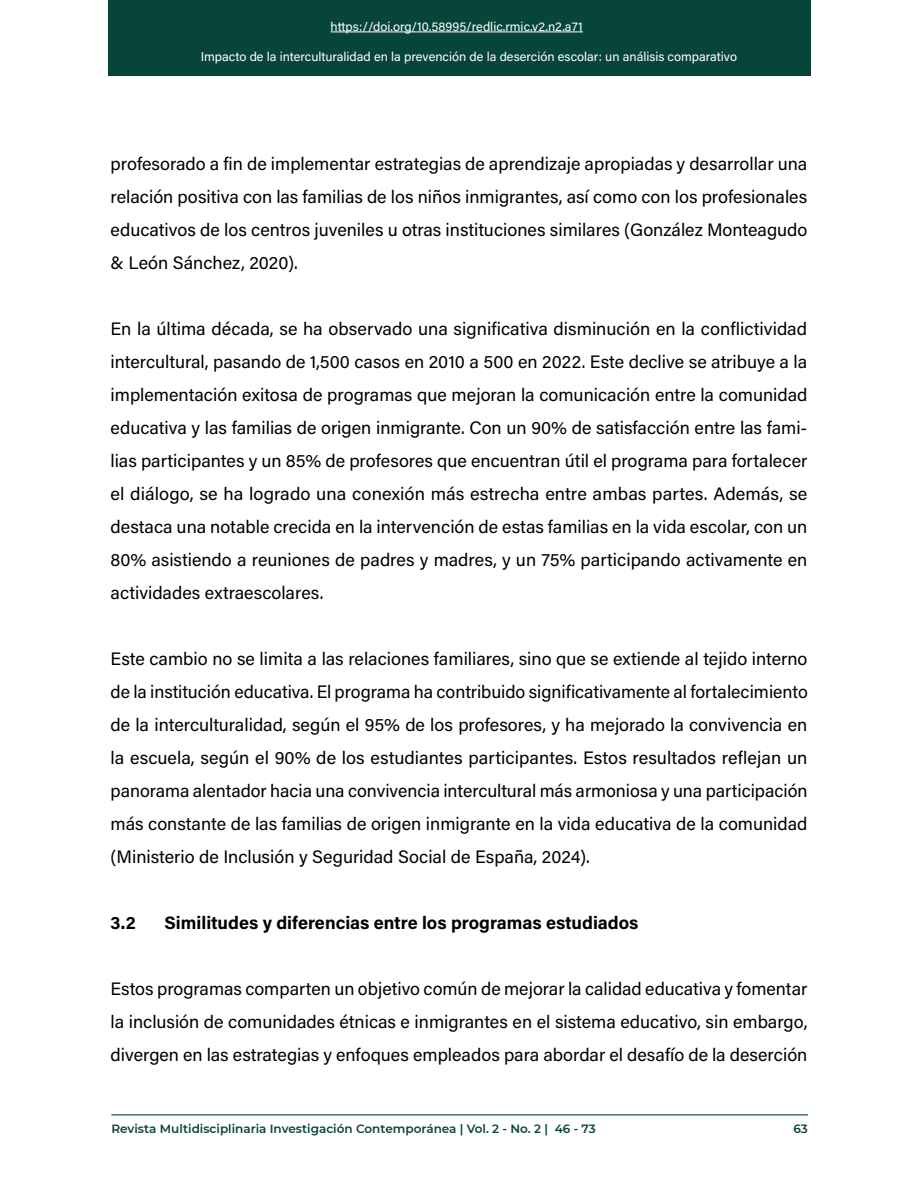
<style>
.page{position:relative;width:918px;height:1188px;background:#fff}
.page>*{position:absolute;margin:0;border:0;box-sizing:border-box;transform-origin:0 0}
.SIN_GREP{font:18px/33px "Acumin Pro";color:#000;text-align:justify}
.subtitulo_2{font:700 18px "Acumin Pro";color:#000}
.t1{font:12.75px "Acumin Pro";color:#fff}
.t2{font:600 12px "Montserrat";color:#07453a}
</style>
<div class="page">
<div style="left:108px;top:0;width:702px;height:75px;background:#07453a"></div>
<hr style="left:331px;top:32px;width:252px;height:1px;background:#fff">
<hr style="left:111px;top:1114px;width:697px;height:1px;background:#07453a">
<p class="t1" style="left:331px;top:17px;width:254px">https://doi.org/10.58995/redlic.rmic.v2.n2.a71</p>
<p class="t1" style="left:201px;top:48px;width:538px">Impacto de la interculturalidad en la prevención de la deserción escolar: un análisis comparativo</p>
<p class="SIN_GREP" style="left:111px;top:147px;width:698px">profesorado a fin de implementar estrategias de aprendizaje apropiadas y desarrollar una relación positiva con las familias de los niños inmigrantes, así como con los profesionales educativos de los centros juveniles u otras instituciones similares (González Monteagudo &amp; León Sánchez, 2020).</p>
<p class="SIN_GREP" style="left:111px;top:312px;width:698px">En la última década, se ha observado una significativa disminución en la conflictividad intercultural, pasando de 1,500 casos en 2010 a 500 en 2022. Este declive se atribuye a la implementación exitosa de programas que mejoran la comunicación entre la comunidad educativa y las familias de origen inmigrante. Con un 90% de satisfacción entre las fami&shy;lias participantes y un 85% de profesores que encuentran útil el programa para fortalecer el diálogo, se ha logrado una conexión más estrecha entre ambas partes. Además, se destaca una notable crecida en la intervención de estas familias en la vida escolar, con un 80% asistiendo a reuniones de padres y madres, y un 75% participando activamente en actividades extraescolares.</p>
<p class="SIN_GREP" style="left:111px;top:642px;width:699px">Este cambio no se limita a las relaciones familiares, sino que se extiende al tejido interno de la institución educativa. El programa ha contribuido significativamente al fortalecimiento de la interculturalidad, según el 95% de los profesores, y ha mejorado la convivencia en la escuela, según el 90% de los estudiantes participantes. Estos resultados reflejan un panorama alentador hacia una convivencia intercultural más armoniosa y una participación más constante de las familias de origen inmigrante en la vida educativa de la comunidad (Ministerio de Inclusión y Seguridad Social de España, 2024).</p>
<p class="subtitulo_2" style="left:111px;top:910px;width:27px">3.2</p>
<p class="subtitulo_2" style="left:165px;top:910px;width:475px">Similitudes y diferencias entre los programas estudiados</p>
<p class="SIN_GREP" style="left:111px;top:972px;width:698px">Estos programas comparten un objetivo común de mejorar la calidad educativa y fomentar la inclusión de comunidades étnicas e inmigrantes en el sistema educativo, sin embargo, divergen en las estrategias y enfoques empleados para abordar el desafío de la deserción</p>
<p class="t2" style="left:111px;top:1120px;width:486px">Revista Multidisciplinaria Investigación Contemporánea | Vol. 2 - No. 2 | 46 - 73</p>
<p class="t2" style="left:793px;top:1120px;width:16px">63</p>
</div>
